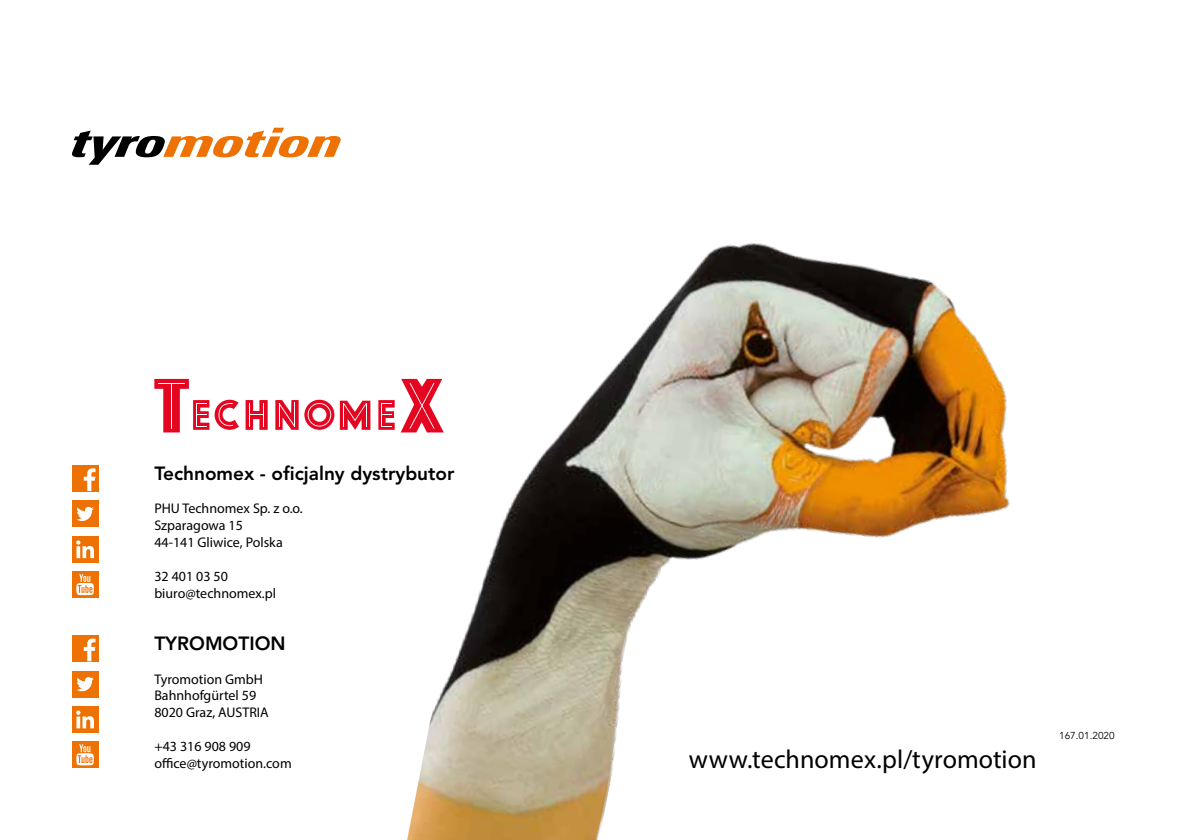
<style>
.page{position:relative;width:1191px;height:840px;background:#fff}
.page>*{position:absolute;margin:0;border:0;box-sizing:border-box;transform-origin:0 0}
.t1{font:26px "Myriad Pro";letter-spacing:.005em;color:#000}
.t2{font:800 19px "Avenir";color:#000}
.t3{font:14px/16.8px "Myriad Pro";color:#000}
.t4{font:10px "Avenir";color:#000}
</style>
<div class="page">
<svg style="left:72px;top:128px;width:269px;height:37px"></svg>
<div style="left:72px;top:706px;width:26px;height:26px;background:#ee7203"></div>
<svg style="left:76px;top:710px;width:18px;height:18px"></svg>
<div style="left:72px;top:635px;width:26px;height:26px;background:#ee7203"></div>
<svg style="left:84px;top:638px;width:11px;height:23px"></svg>
<div style="left:72px;top:670px;width:26px;height:26px;background:#ee7203"></div>
<svg style="left:76px;top:677px;width:18px;height:13px"></svg>
<div style="left:72px;top:741px;width:26px;height:26px;background:#ee7203"></div>
<svg style="left:76px;top:744px;width:18px;height:21px"></svg>
<img style="left:407px;top:243px;width:603px;height:596px">
<div style="left:72px;top:536px;width:26px;height:26px;background:#ee7203"></div>
<svg style="left:76px;top:540px;width:18px;height:18px"></svg>
<div style="left:72px;top:465px;width:26px;height:26px;background:#ee7203"></div>
<svg style="left:84px;top:468px;width:11px;height:23px"></svg>
<div style="left:72px;top:500px;width:26px;height:26px;background:#ee7203"></div>
<svg style="left:76px;top:506px;width:18px;height:14px"></svg>
<div style="left:72px;top:571px;width:26px;height:26px;background:#ee7203"></div>
<svg style="left:76px;top:574px;width:18px;height:20px"></svg>
<svg style="left:154px;top:378px;width:55px;height:54px"></svg>
<svg style="left:215px;top:399px;width:24px;height:30px"></svg>
<svg style="left:245px;top:400px;width:23px;height:29px"></svg>
<svg style="left:275px;top:399px;width:59px;height:30px"></svg>
<svg style="left:401px;top:378px;width:43px;height:54px"></svg>
<svg style="left:378px;top:400px;width:17px;height:29px"></svg>
<svg style="left:340px;top:400px;width:30px;height:29px"></svg>
<h2 class="t2" style="left:154px;top:461px;width:302px">Technomex - oficjalny dystrybutor</h2>
<p class="t3" style="left:154px;top:500px;width:150px">PHU Technomex Sp. z o.o.<br>Szparagowa 15<br>44-141 Gliwice, Polska</p>
<p class="t3" style="left:154px;top:567px;width:123px">32 401 03 50 biuro@technomex.pl</p>
<h2 class="t2" style="left:154px;top:631px;width:133px">TYROMOTION</h2>
<p class="t3" style="left:154px;top:670px;width:116px">Tyromotion GmbH<br>Bahnhofgürtel 59<br>8020 Graz, AUSTRIA</p>
<p class="t3" style="left:154px;top:737px;width:139px">+43 316 908 909 office@tyromotion.com</p>
<h1 class="t1" style="left:689px;top:742px;width:349px">www.technomex.pl/tyromotion</h1>
<p class="t4" style="left:1059px;top:729px;width:57px">167.01.2020</p>
</div>
